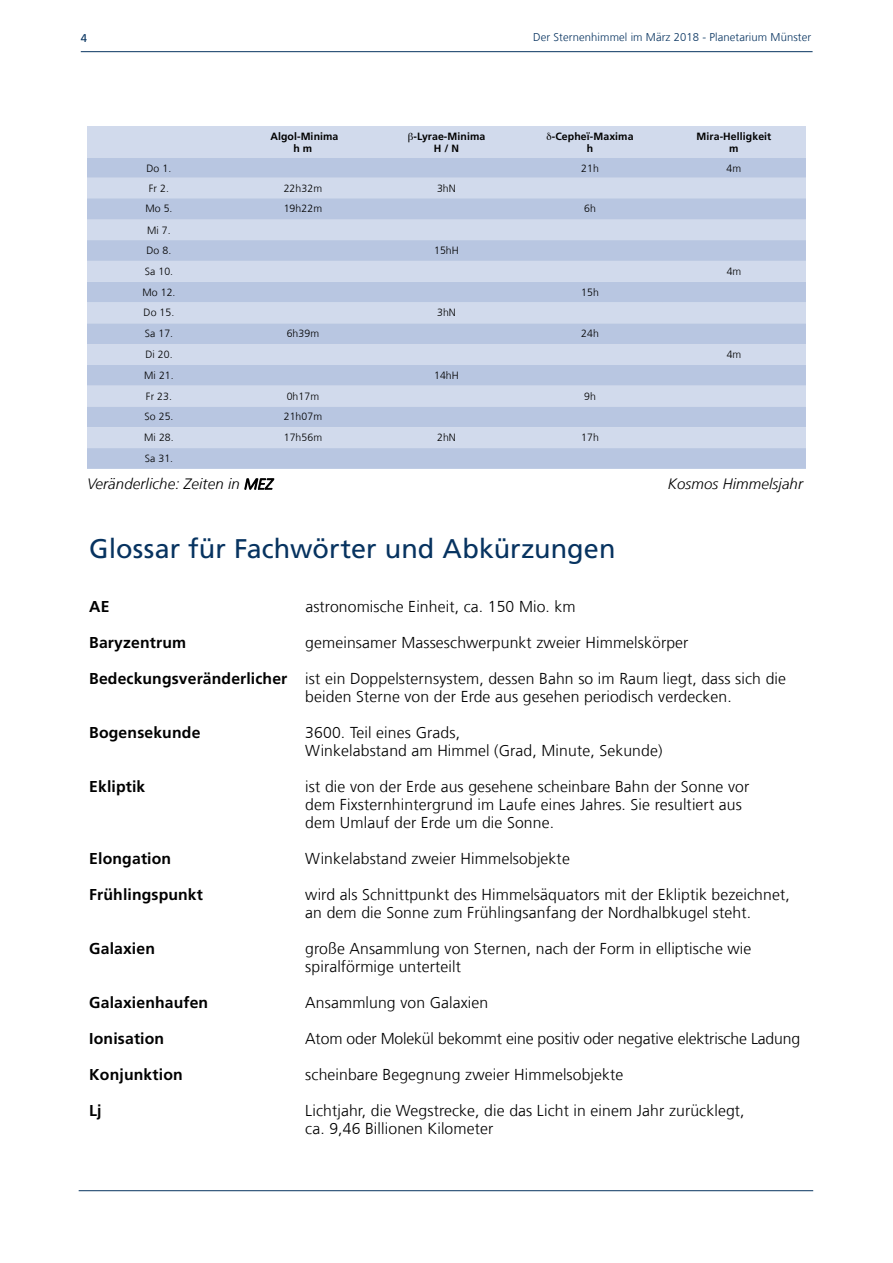
<style>
.page{position:relative;width:893px;height:1263px;background:#fff}
.page>*{position:absolute;margin:0;border:0;box-sizing:border-box;transform-origin:0 0}
.t1{font:27px "Frutiger LT Com";letter-spacing:.005em;color:#073360}
.t2{font:300 15.75px/18px "Frutiger LT Com";letter-spacing:.01em;color:#000}
.t3{font:700 15.75px "Frutiger LT Com";letter-spacing:.01em;color:#000}
.t4{font:300 15.75px "Frutiger LT Com";letter-spacing:-.01em;color:#000}
.t5{font:italic 300 15px "Frutiger LT Com";letter-spacing:.01em;color:#000}
.t6{font:300 11.25px "Frutiger LT Com";letter-spacing:.01em;color:#073360}
.t7{font:11.25px "Frutiger LT Com";color:#073360}
.t8{font:300 10.5px/20.4px "Frutiger LT Com";letter-spacing:.01em;color:#000}
.t9{font:700 10.5px/12px "Frutiger LT Com";letter-spacing:.01em;color:#000;text-align:center}
.s1{font-weight:700}
</style>
<div class="page">
<hr style="left:81px;top:51px;width:732px;height:1px;background:#073360">
<hr style="left:79px;top:1190px;width:734px;height:1px;background:#073360">
<div style="left:87px;top:126px;width:719px;height:32px;background:#d1daec"></div>
<svg style="left:87px;top:158px;width:719px;height:311px;background:#c3cfe6"></svg>
<svg style="left:244px;top:478px;width:30px;height:12px"></svg>
<svg style="left:408px;top:133px;width:5px;height:9px"></svg>
<svg style="left:547px;top:132px;width:4px;height:8px"></svg>
<p class="t7" style="left:81px;top:31px;width:8px">4</p>
<p class="t6" style="left:533px;top:31px;width:279px">Der Sternenhimmel im März 2018 - Planetarium Münster</p>
<p class="t9" style="left:270px;top:130px;width:70px">Algol-Minima h m</p>
<p class="t9" style="left:413px;top:130px;width:73px">-Lyrae-Minima<br>H / N</p>
<p class="t9" style="left:552px;top:130px;width:83px">-Cepheï-Maxima h</p>
<p class="t9" style="left:697px;top:130px;width:76px">Mira-Helligkeit m</p>
<p class="t8" style="left:147px;top:158px;width:26px">Do 1.</p>
<p class="t8" style="left:581px;top:158px;width:19px">21h</p>
<p class="t8" style="left:727px;top:158px;width:16px">4m</p>
<p class="t8" style="left:149px;top:178px;width:22px">Fr 2.</p>
<p class="t8" style="left:284px;top:178px;width:40px">22h32m</p>
<p class="t8" style="left:437px;top:178px;width:20px">3hN</p>
<p class="t8" style="left:145px;top:198px;width:29px">Mo 5.</p>
<p class="t8" style="left:284px;top:198px;width:40px">19h22m</p>
<p class="t8" style="left:584px;top:198px;width:13px">6h</p>
<p class="t8" style="left:147px;top:220px;width:26px">Mi 7.<br>Do 8.</p>
<p class="t8" style="left:434px;top:240px;width:26px">15hH</p>
<p class="t8" style="left:145px;top:261px;width:30px">Sa 10.</p>
<p class="t8" style="left:727px;top:261px;width:16px">4m</p>
<p class="t8" style="left:142px;top:282px;width:35px">Mo 12.</p>
<p class="t8" style="left:581px;top:282px;width:19px">15h</p>
<p class="t8" style="left:144px;top:303px;width:32px">Do 15.</p>
<p class="t8" style="left:437px;top:303px;width:20px">3hN</p>
<p class="t8" style="left:145px;top:323px;width:30px">Sa 17.</p>
<p class="t8" style="left:287px;top:323px;width:34px">6h39m</p>
<p class="t8" style="left:581px;top:323px;width:19px">24h</p>
<p class="t8" style="left:145px;top:344px;width:29px">Di 20.</p>
<p class="t8" style="left:727px;top:344px;width:16px">4m</p>
<p class="t8" style="left:144px;top:365px;width:31px">Mi 21.</p>
<p class="t8" style="left:434px;top:365px;width:26px">14hH</p>
<p class="t8" style="left:146px;top:386px;width:28px">Fr 23.</p>
<p class="t8" style="left:287px;top:386px;width:34px">0h17m</p>
<p class="t8" style="left:584px;top:386px;width:13px">9h</p>
<p class="t8" style="left:144px;top:407px;width:31px">So 25.</p>
<p class="t8" style="left:284px;top:407px;width:40px">21h07m</p>
<p class="t8" style="left:144px;top:427px;width:31px">Mi 28.</p>
<p class="t8" style="left:284px;top:427px;width:40px">17h56m</p>
<p class="t8" style="left:437px;top:427px;width:20px">2hN</p>
<p class="t8" style="left:581px;top:427px;width:19px">17h</p>
<p class="t8" style="left:145px;top:448px;width:30px">Sa 31.</p>
<p class="t5" style="left:87px;top:475px;width:187px">Veränderliche: Zeiten in MEZ</p>
<p class="t5" style="left:668px;top:475px;width:137px">Kosmos Himmelsjahr</p>
<h1 class="t1" style="left:89px;top:533px;width:528px">Glossar für Fachwörter und Abkürzungen</h1>
<p class="t3" style="left:89px;top:597px;width:22px">AE</p>
<p class="t2" style="left:305px;top:598px;width:272px">astronomische Einheit, ca. 150 Mio. km</p>
<p class="t3" style="left:89px;top:633px;width:98px">Baryzentrum</p>
<p class="t2" style="left:305px;top:634px;width:385px">gemeinsamer Masseschwerpunkt zweier Himmelskörper</p>
<p class="t2" style="left:305px;top:670px;width:482px;text-indent:-216px"><span class="s1">Bedeckungsveränderlicher</span> ist ein Doppelsternsystem, dessen Bahn so im Raum liegt, dass sich die beiden Sterne von der Erde aus gesehen periodisch verdecken.</p>
<p class="t3" style="left:89px;top:723px;width:113px">Bogensekunde</p>
<p class="t2" style="left:305px;top:724px;width:359px">3600. Teil eines Grads,<br>Winkelabstand am Himmel (Grad, Minute, Sekunde)</p>
<p class="t3" style="left:89px;top:777px;width:58px">Ekliptik</p>
<p class="t2" style="left:305px;top:778px;width:445px">ist die von der Erde aus gesehene scheinbare Bahn der Sonne vor dem Fixsternhintergrund im Laufe eines Jahres. Sie resultiert aus dem Umlauf der Erde um die Sonne.</p>
<p class="t3" style="left:89px;top:849px;width:83px">Elongation</p>
<p class="t2" style="left:305px;top:850px;width:266px">Winkelabstand zweier Himmelsobjekte</p>
<p class="t3" style="left:89px;top:885px;width:115px">Frühlingspunkt</p>
<p class="t2" style="left:305px;top:886px;width:486px">wird als Schnittpunkt des Himmelsäquators mit der Ekliptik bezeichnet, an dem die Sonne zum Frühlingsanfang der Nordhalbkugel steht.</p>
<p class="t3" style="left:89px;top:939px;width:67px">Galaxien</p>
<p class="t2" style="left:305px;top:940px;width:448px">große Ansammlung von Sternen, nach der Form in elliptische wie spiralförmige unterteilt</p>
<p class="t3" style="left:89px;top:993px;width:120px">Galaxienhaufen</p>
<p class="t2" style="left:305px;top:994px;width:185px">Ansammlung von Galaxien</p>
<p class="t3" style="left:89px;top:1029px;width:76px">Ionisation</p>
<p class="t4" style="left:305px;top:1029px;width:496px">Atom oder Molekül bekommt eine positiv oder negative elektrische Ladung</p>
<p class="t3" style="left:89px;top:1065px;width:95px">Konjunktion</p>
<p class="t2" style="left:305px;top:1066px;width:320px">scheinbare Begegnung zweier Himmelsobjekte</p>
<p class="t3" style="left:89px;top:1101px;width:14px">Lj</p>
<p class="t2" style="left:305px;top:1102px;width:441px">Lichtjahr, die Wegstrecke, die das Licht in einem Jahr zurücklegt, ca. 9,46 Billionen Kilometer</p>
</div>
